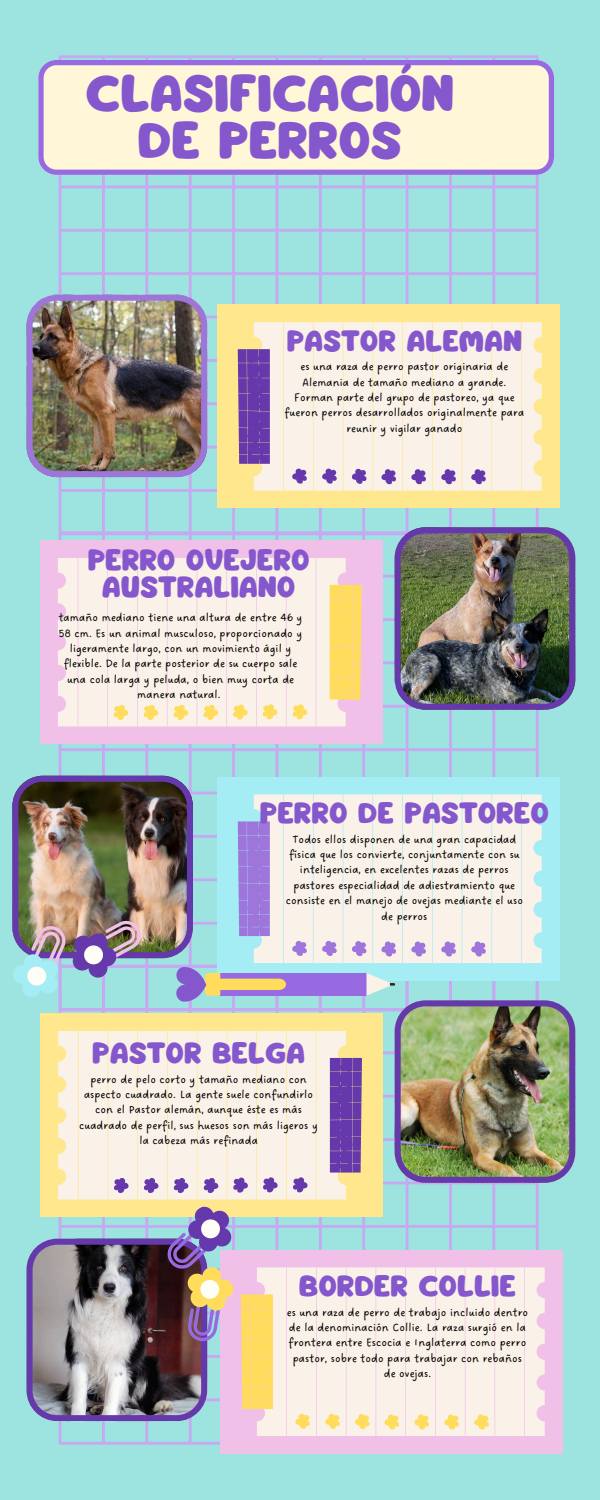
<style>
.page{position:relative;width:600px;height:1500px;background:#9de4e0}
.page>*{position:absolute;margin:0;border:0;box-sizing:border-box;transform-origin:0 0}
.t1{font:45.4px/47.5px "Mango";color:#8557cd;text-align:center}
.t2{font:26.1px/27.4px "Mango";color:#8557cd;text-align:center}
.t3{font:11.9px/15.4px "DO Sans Regular";color:#000;text-align:center}
</style>
<div class="page">
<svg style="left:59px;top:55px;width:480px;height:476px"></svg>
<svg style="left:59px;top:531px;width:480px;height:245px"></svg>
<div style="left:217px;top:305px;width:343px;height:203px;background:#ffe78e"></div>
<svg style="left:522px;top:322px;width:20px;height:169px;fill:#faf2e9"></svg>
<svg style="left:253px;top:322px;width:269px;height:169px;background:#faf1e4"></svg>
<svg style="left:238px;top:349px;width:250px;height:137px;background:#e6d9dd"></svg>
<svg style="left:38px;top:60px;width:516px;height:115px;background:#f3e7d8"></svg>
<img style="left:27px;top:295px;width:180px;height:182px">
<div style="left:40px;top:540px;width:342px;height:204px;background:#f1c0e8"></div>
<svg style="left:58px;top:558px;width:20px;height:168px;background:#f8e9e8"></svg>
<svg style="left:78px;top:558px;width:283px;height:168px;background:#f9eee8"></svg>
<svg style="left:112px;top:585px;width:250px;height:136px;background:#faedd6"></svg>
<img style="left:395px;top:527px;width:180px;height:183px">
<div style="left:220px;top:1250px;width:343px;height:204px;background:#f1c0e8"></div>
<svg style="left:257px;top:1431px;width:268px;height:5px"></svg>
<img style="left:12px;top:776px;width:563px;height:655px">
<p class="t1" style="left:86px;top:71px;width:370px">CLASIFICACIÓN<br>DE PERROS</p>
<p class="t2" style="left:287px;top:329px;width:237px">PASTOR ALEMAN</p>
<p class="t3" style="left:285px;top:360px;width:241px">es una raza de perro pastor originaria de Alemania de tamaño mediano a grande.<br>Forman parte del grupo de pastoreo, ya que fueron perros desarrollados originalmente para reunir y vigilar ganado</p>
<h1 class="t2" style="left:88px;top:548px;width:223px">PERRO OVEJERO<br>AUSTRALIANO</h1>
<p class="t3" style="left:59px;top:611px;width:245px">tamaño mediano tiene una altura de entre 46 y 58 cm. Es un animal musculoso, proporcionado y ligeramente largo, con un movimiento ágil y flexible. De la parte posterior de su cuerpo sale una cola larga y peluda, o bien muy corta de manera natural.</p>
<h2 class="t2" style="left:260px;top:801px;width:290px">PERRO DE PASTOREO</h2>
<p class="t3" style="left:286px;top:832px;width:239px">Todos ellos disponen de una gran capacidad física que los convierte, conjuntamente con su inteligencia, en excelentes razas de perros pastores especialidad de adiestramiento que consiste en el manejo de ovejas mediante el uso de perros</p>
<p class="t2" style="left:92px;top:1041px;width:214px">PASTOR BELGA</p>
<p class="t3" style="left:79px;top:1072px;width:240px">perro de pelo corto y tamaño mediano con aspecto cuadrado. La gente suele confundirlo con el Pastor alemán, aunque éste es más cuadrado de perfil, sus huesos son más ligeros y la cabeza más refinada</p>
<p class="t2" style="left:299px;top:1274px;width:219px">BORDER COLLIE</p>
<p class="t3" style="left:287px;top:1305px;width:243px">es una raza de perro de trabajo incluido dentro de la denominación Collie. La raza surgió en la frontera entre Escocia e Inglaterra como perro pastor, sobre todo para trabajar con rebaños de ovejas.</p>
</div>
